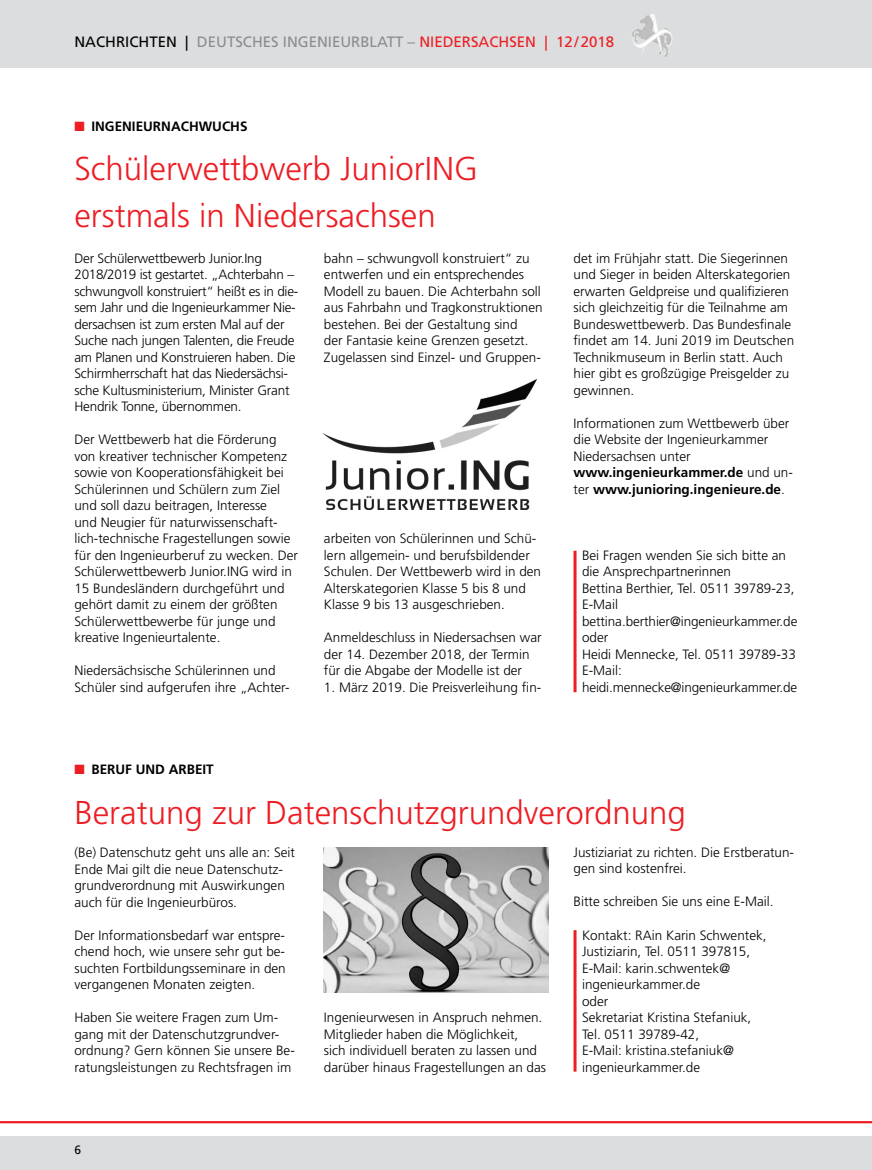
<style>
.page{position:relative;width:872px;height:1170px;background:#fff}
.page>*{position:absolute;margin:0;border:0;box-sizing:border-box;transform-origin:0 0}
.t1{font:300 33px/46.5px "Frutiger LT Std";color:#ed1d24}
.t2{font:15px "Frutiger LT Std";color:#8a8c8e}
.t3{font:300 13.5px/16.5px "Frutiger LT Std";color:#000}
.t4{font:700 13.5px "Frutiger LT Std";color:#000}
.t5{font:12px "Frutiger LT Std";color:#000}
.s1{color:#000}
.s2{color:#ed1d24}
.s3{font-weight:700}
</style>
<div class="page">
<div style="left:0;top:0;width:872px;height:68px;background:#dcddde"></div>
<div style="left:0;top:1135px;width:872px;height:34px;background:#dcddde"></div>
<svg style="left:639px;top:14px;width:13px;height:9px"></svg>
<hr style="left:0;top:1120px;width:872px;height:3px;background:#ed1d24">
<img style="left:324px;top:847px;width:224px;height:145px">
<hr style="left:573px;top:930px;width:3px;height:141px;background:#ed1d24">
<hr style="left:573px;top:550px;width:3px;height:142px;background:#ed1d24">
<img style="left:324px;top:379px;width:213px;height:130px">
<p class="t2" style="left:74px;top:33px;width:541px"><span class="s1">NACHRICHTEN |</span> DEUTSCHES INGENIEURBLATT – <span class="s2">NIEDERSACHSEN | 12/2018</span></p>
<p class="t4" style="left:74px;top:118px;width:175px"><span class="s2">■</span> INGENIEURNACHWUCHS</p>
<h1 class="t1" style="left:74px;top:146px;width:405px">Schülerwettbwerb JuniorING erstmals in Niedersachsen</h1>
<p class="t3" style="left:74px;top:250px;width:225px">Der Schülerwettbewerb Junior.Ing 2018/2019 ist gestartet. „Achterbahn – schwungvoll konstruiert“ heißt es in die&shy;sem Jahr und die Ingenieurkammer Nie&shy;dersachsen ist zum ersten Mal auf der Suche nach jungen Talenten, die Freude am Planen und Konstruieren haben. Die Schirmherrschaft hat das Niedersächsi&shy;sche Kultusministerium, Minister Grant Hendrik Tonne, übernommen.</p>
<p class="t3" style="left:74px;top:431px;width:225px">Der Wettbewerb hat die Förderung von kreativer technischer Kompetenz sowie von Kooperationsfähigkeit bei Schülerinnen und Schülern zum Ziel und soll dazu beitragen, Interesse<br>und Neugier für naturwissenschaft&shy;lich-technische Fragestellungen sowie für den Ingenieurberuf zu wecken. Der Schülerwettbewerb Junior.ING wird in 15 Bundesländern durchgeführt und gehört damit zu einem der größten Schülerwettbewerbe für junge und kreative Ingenieurtalente.</p>
<p class="t3" style="left:74px;top:662px;width:217px">Niedersächsische Schülerinnen und<br>Schüler sind aufgerufen ihre „Achter-</p>
<p class="t3" style="left:324px;top:250px;width:220px">bahn – schwungvoll konstruiert“ zu entwerfen und ein entsprechendes Modell zu bauen. Die Achterbahn soll aus Fahrbahn und Tragkonstruktionen bestehen. Bei der Gestaltung sind<br>der Fantasie keine Grenzen gesetzt.<br>Zugelassen sind Einzel- und Gruppen-</p>
<p class="t3" style="left:324px;top:530px;width:219px">arbeiten von Schülerinnen und Schü&shy;lern allgemein- und berufsbildender Schulen. Der Wettbewerb wird in den Alterskategorien Klasse 5 bis 8 und Klasse 9 bis 13 ausgeschrieben.</p>
<p class="t3" style="left:324px;top:629px;width:219px">Anmeldeschluss in Niedersachsen war der 14. Dezember 2018, der Termin für die Abgabe der Modelle ist der</p>
<p class="t3" style="left:324px;top:679px;width:219px">1. März 2019. Die Preisverleihung fin-</p>
<p class="t3" style="left:573px;top:250px;width:222px">det im Frühjahr statt. Die Siegerinnen und Sieger in beiden Alterskategorien erwarten Geldpreise und qualifizieren sich gleichzeitig für die Teilnahme am Bundeswettbewerb. Das Bundesfinale findet am 14. Juni 2019 im Deutschen Technikmuseum in Berlin statt. Auch hier gibt es großzügige Preisgelder zu gewinnen.</p>
<p class="t3" style="left:573px;top:415px;width:221px">Informationen zum Wettbewerb über die Website der Ingenieurkammer<br>Niedersachsen unter <span class="s3">www.ingenieurkammer.de</span> und un&shy;ter <span class="s3">www.junioring.ingenieure.de</span>.</p>
<p class="t3" style="left:582px;top:547px;width:217px">Bei Fragen wenden Sie sich bitte an die Ansprechpartnerinnen<br>Bettina Berthier, Tel. 0511 39789-23,<br>E-Mail bettina.berthier@ingenieurkammer.de oder<br>Heidi Mennecke, Tel. 0511 39789-33<br>E-Mail: heidi.mennecke@ingenieurkammer.de</p>
<p class="t4" style="left:74px;top:761px;width:141px"><span class="s2">■</span> BERUF UND ARBEIT</p>
<h1 class="t1" style="left:74px;top:789px;width:613px">Beratung zur Datenschutzgrundverordnung</h1>
<p class="t3" style="left:74px;top:844px;width:222px">(Be) Datenschutz geht uns alle an: Seit Ende Mai gilt die neue Datenschutz&shy;grundverordnung mit Auswirkungen auch für die Ingenieurbüros.</p>
<p class="t3" style="left:74px;top:926px;width:213px;text-align:justify">Der Informationsbedarf war entspre&shy;chend hoch, wie unsere sehr gut be&shy;suchten Fortbildungsseminare in den vergangenen Monaten zeigten.</p>
<p class="t3" style="left:74px;top:1009px;width:222px">Haben Sie weitere Fragen zum Um&shy;gang mit der Datenschutzgrundver&shy;ordnung? Gern können Sie unsere Be&shy;ratungsleistungen zu Rechtsfragen im</p>
<p class="t3" style="left:324px;top:1009px;width:224px">Ingenieurwesen in Anspruch nehmen.<br>Mitglieder haben die Möglichkeit,<br>sich individuell beraten zu lassen und darüber hinaus Fragestellungen an das</p>
<p class="t3" style="left:573px;top:844px;width:222px">Justiziariat zu richten. Die Erstberatun&shy;gen sind kostenfrei.</p>
<p class="t3" style="left:573px;top:893px;width:202px">Bitte schreiben Sie uns eine E-Mail.</p>
<p class="t3" style="left:582px;top:926px;width:186px">Kontakt: RAin Karin Schwentek,<br>Justiziarin, Tel. 0511 397815,<br>E-Mail: karin.schwentek@ ingenieurkammer.de<br>oder<br>Sekretariat Kristina Stefaniuk,<br>Tel. 0511 39789-42,<br>E-Mail: kristina.stefaniuk@ ingenieurkammer.de</p>
<p class="t5" style="left:74px;top:1142px;width:8px">6</p>
</div>
